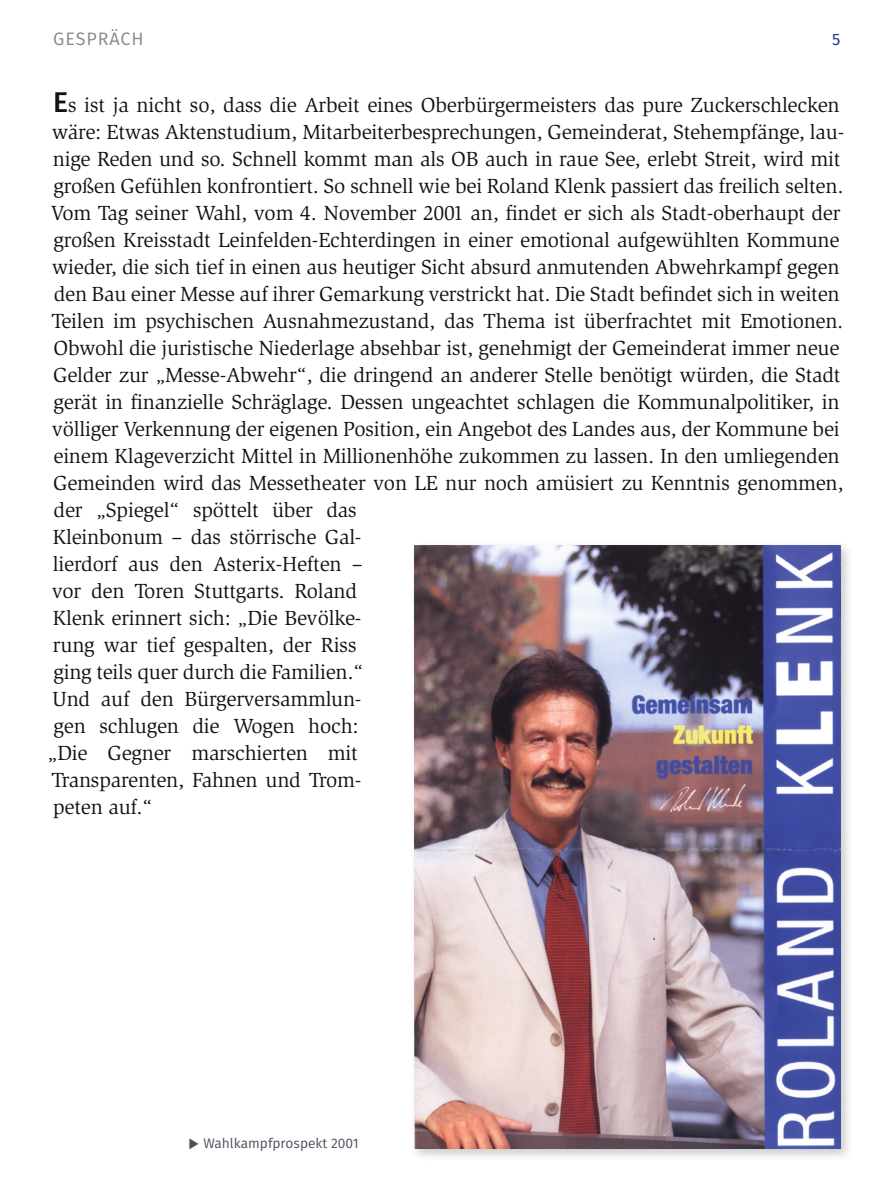
<style>
.page{position:relative;width:893px;height:1191px;background:#fff}
.page>*{position:absolute;margin:0;border:0;box-sizing:border-box;transform-origin:0 0}
.t1{font:21px/27px "Slimbach Std";letter-spacing:-.01em;color:#111212}
.t2{font:18px "Fira Sans";letter-spacing:.05em;color:#8f8588}
.t3{font:16.5px "Fira Sans";color:#2b3791}
.t4{font:13.8px "Fira Sans";color:#4a515c}
.s1{font-family:"Fira Sans";font-weight:500;font-size:28.5px}
</style>
<div class="page">
<div style="left:409px;top:540px;width:445px;height:621px;background:#111212;opacity:.22"></div>
<img style="left:414px;top:545px;width:427px;height:603px">
<p class="t2" style="left:53px;top:26px;width:92px">GESPRÄCH</p>
<p class="t3" style="left:832px;top:26px;width:10px">5</p>
<p class="t1" style="left:47px;top:91px;width:798px"><span class="s1">E</span>s ist ja nicht so, dass die Arbeit eines Oberbürgermeisters das pure Zuckerschlecken wäre: Etwas Aktenstudium, Mitarbeiterbesprechungen, Gemeinderat, Stehempfänge, lau&shy;nige Reden und so. Schnell kommt man als OB auch in raue See, erlebt Streit, wird mit großen Gefühlen konfrontiert. So schnell wie bei Roland Klenk passiert das freilich selten.<br>Vom Tag seiner Wahl, vom 4. November 2001 an, findet er sich als Stadt-oberhaupt der großen Kreisstadt Leinfelden-Echterdingen in einer emotional aufgewühlten Kommune wieder, die sich tief in einen aus heutiger Sicht absurd anmutenden Abwehrkampf gegen den Bau einer Messe auf ihrer Gemarkung verstrickt hat. Die Stadt befindet sich in weiten Teilen im psychischen Ausnahmezustand, das Thema ist überfrachtet mit Emotionen.<br>Obwohl die juristische Niederlage absehbar ist, genehmigt der Gemeinderat immer neue Gelder zur „Messe-Abwehr“, die dringend an anderer Stelle benötigt würden, die Stadt gerät in finanzielle Schräglage. Dessen ungeachtet schlagen die Kommunalpolitiker, in völliger Verkennung der eigenen Position, ein Angebot des Landes aus, der Kommune bei einem Klageverzicht Mittel in Millionenhöhe zukommen zu lassen. In den umliegenden Gemeinden wird das Messetheater von LE nur noch amüsiert zu Kenntnis genommen, der „Spiegel“ spöttelt über das<br>Kleinbonum – das störrische Gal-<br>lierdorf aus den Asterix-Heften –<br>vor den Toren Stuttgarts. Roland<br>Klenk erinnert sich: „Die Bevölke-<br>rung war tief gespalten, der Riss<br>ging teils quer durch die Familien.“<br>Und auf den Bürgerversammlun-<br>gen schlugen die Wogen hoch:<br>„Die Gegner marschierten mit<br>Transparenten, Fahnen und Trom-<br>peten auf.“</p>
<p class="t4" style="left:203px;top:1132px;width:157px">Wahlkampfprospekt 2001</p>
</div>
